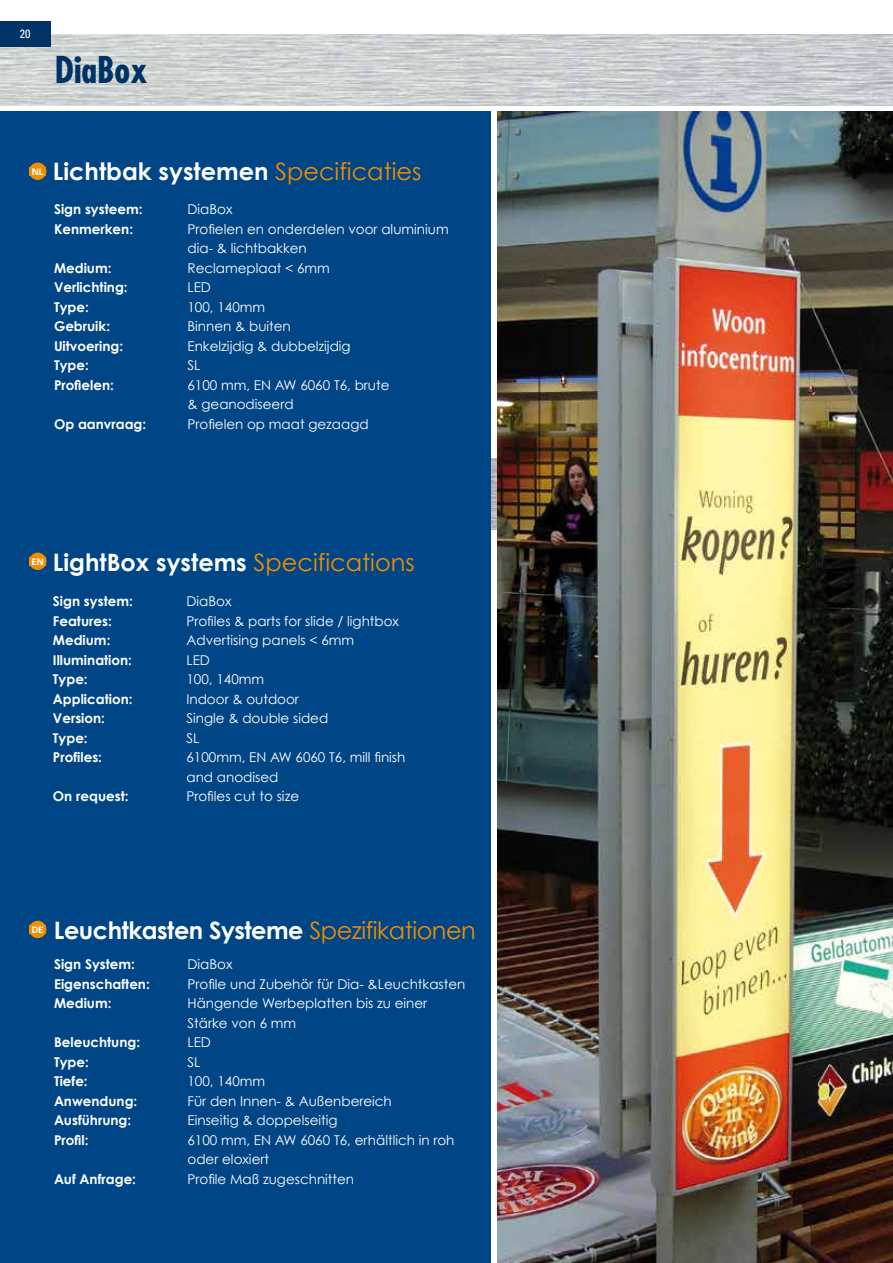
<style>
.page{position:relative;width:893px;height:1263px;background:#fff}
.page>*{position:absolute;margin:0;border:0;box-sizing:border-box;transform-origin:0 0}
.t1{font:700 condensed 36px "Futura";color:#003365}
.t2{font:700 24px "Century Gothic";color:#fff}
.t3{font:700 24px "Century Gothic";letter-spacing:-.02em;color:#fff}
.t4{font:13.5px/19.5px "Century Gothic";color:#fff}
.t5{font:700 13.5px "Century Gothic";color:#fff}
.t6{font:condensed 12px "Univers";color:#fff}
.t7{font:700 9px "Univers LT Std";color:#fff}
.s1{font-weight:400;color:#f18e00}
</style>
<div class="page">
<div style="left:0;top:112px;width:490px;height:1151px;background:#004687"></div>
<img style="left:0;top:34px;width:893px;height:71px">
<div style="left:29px;top:163px;width:17px;height:17px;background:#f18e00;border-radius:50%"></div>
<div style="left:30px;top:167px;width:16px;height:8px;background:#f18e00"></div>
<div style="left:29px;top:553px;width:17px;height:17px;background:#f18e00;border-radius:50%"></div>
<div style="left:30px;top:557px;width:16px;height:8px;background:#f18e00"></div>
<div style="left:29px;top:921px;width:17px;height:17px;background:#f18e00;border-radius:50%"></div>
<div style="left:30px;top:925px;width:16px;height:8px;background:#f18e00"></div>
<img style="left:497px;top:112px;width:396px;height:1151px">
<div style="left:0;top:21px;width:51px;height:26px;background:#003365"></div>
<p class="t6" style="left:20px;top:26px;width:12px">20</p>
<h1 class="t1" style="left:55px;top:47px;width:94px">DiaBox</h1>
<p class="t7" style="left:32px;top:166px;width:14px">NL</p>
<h2 class="t2" style="left:53px;top:156px;width:370px">Lichtbak systemen <span class="s1">Specificaties</span></h2>
<p class="t5" style="left:54px;top:201px;width:90px">Sign systeem:</p>
<p class="t4" style="left:188px;top:199px;width:47px">DiaBox</p>
<p class="t5" style="left:54px;top:220px;width:81px">Kenmerken:</p>
<p class="t4" style="left:188px;top:219px;width:263px">Profielen en onderdelen voor aluminium dia- &amp; lichtbakken</p>
<p class="t5" style="left:54px;top:259px;width:59px">Medium:</p>
<p class="t4" style="left:188px;top:258px;width:144px">Reclameplaat &lt; 6mm</p>
<p class="t5" style="left:54px;top:279px;width:75px">Verlichting:</p>
<p class="t4" style="left:188px;top:277px;width:25px">LED</p>
<p class="t5" style="left:54px;top:298px;width:36px">Type:</p>
<p class="t4" style="left:188px;top:297px;width:79px">100, 140mm</p>
<p class="t5" style="left:54px;top:318px;width:58px">Gebruik:</p>
<p class="t4" style="left:188px;top:316px;width:105px">Binnen &amp; buiten</p>
<p class="t5" style="left:54px;top:337px;width:71px">Uitvoering:</p>
<p class="t4" style="left:188px;top:336px;width:165px">Enkelzijdig &amp; dubbelzijdig</p>
<p class="t5" style="left:54px;top:357px;width:36px">Type:</p>
<p class="t4" style="left:188px;top:355px;width:14px">SL</p>
<p class="t5" style="left:54px;top:376px;width:61px">Profielen:</p>
<p class="t4" style="left:188px;top:375px;width:204px">6100 mm, EN AW 6060 T6, brute &amp; geanodiseerd</p>
<p class="t5" style="left:54px;top:415px;width:94px">Op aanvraag:</p>
<p class="t4" style="left:188px;top:414px;width:183px">Profielen op maat gezaagd</p>
<p class="t7" style="left:31px;top:556px;width:14px">EN</p>
<h2 class="t2" style="left:53px;top:547px;width:363px">LightBox systems <span class="s1">Specifications</span></h2>
<p class="t5" style="left:53px;top:593px;width:81px">Sign system:</p>
<p class="t4" style="left:186px;top:591px;width:47px">DiaBox</p>
<p class="t5" style="left:53px;top:612px;width:60px">Features:</p>
<p class="t4" style="left:186px;top:611px;width:214px">Profiles &amp; parts for slide / lightbox</p>
<p class="t5" style="left:53px;top:632px;width:59px">Medium:</p>
<p class="t4" style="left:186px;top:630px;width:169px">Advertising panels &lt; 6mm</p>
<p class="t5" style="left:53px;top:651px;width:81px">Illumination:</p>
<p class="t4" style="left:186px;top:650px;width:25px">LED</p>
<p class="t5" style="left:53px;top:671px;width:36px">Type:</p>
<p class="t4" style="left:186px;top:669px;width:79px">100, 140mm</p>
<p class="t5" style="left:53px;top:690px;width:81px">Application:</p>
<p class="t4" style="left:186px;top:689px;width:114px">Indoor &amp; outdoor</p>
<p class="t5" style="left:53px;top:710px;width:54px">Version:</p>
<p class="t4" style="left:186px;top:708px;width:143px">Single &amp; double sided</p>
<p class="t5" style="left:53px;top:729px;width:36px">Type:</p>
<p class="t4" style="left:186px;top:728px;width:14px">SL</p>
<p class="t5" style="left:53px;top:749px;width:51px">Profiles:</p>
<p class="t4" style="left:186px;top:747px;width:220px">6100mm, EN AW 6060 T6, mill finish and anodised</p>
<p class="t5" style="left:53px;top:788px;width:77px">On request:</p>
<p class="t4" style="left:186px;top:786px;width:114px">Profiles cut to size</p>
<p class="t7" style="left:32px;top:924px;width:13px">DE</p>
<h2 class="t3" style="left:54px;top:915px;width:423px">Leuchtkasten Systeme <span class="s1">Spezifikationen</span></h2>
<p class="t5" style="left:54px;top:956px;width:82px">Sign System:</p>
<p class="t4" style="left:188px;top:954px;width:47px">DiaBox</p>
<p class="t5" style="left:54px;top:975px;width:97px">Eigenschaften:</p>
<p class="t4" style="left:188px;top:974px;width:279px">Profile und Zubehör für Dia- &amp;Leuchtkasten</p>
<p class="t5" style="left:54px;top:995px;width:59px">Medium:</p>
<p class="t4" style="left:188px;top:993px;width:241px">Hängende Werbeplatten bis zu einer<br>Stärke von 6 mm</p>
<p class="t5" style="left:54px;top:1034px;width:88px">Beleuchtung:</p>
<p class="t4" style="left:188px;top:1032px;width:25px">LED</p>
<p class="t5" style="left:54px;top:1053px;width:36px">Type:</p>
<p class="t4" style="left:188px;top:1052px;width:14px">SL</p>
<p class="t5" style="left:54px;top:1073px;width:35px">Tiefe:</p>
<p class="t4" style="left:188px;top:1071px;width:79px">100, 140mm</p>
<p class="t5" style="left:54px;top:1092px;width:85px">Anwendung:</p>
<p class="t4" style="left:188px;top:1091px;width:206px">Für den Innen- &amp; Außenbereich</p>
<p class="t5" style="left:54px;top:1112px;width:79px">Ausführung:</p>
<p class="t4" style="left:188px;top:1110px;width:151px">Einseitig &amp; doppelseitig</p>
<p class="t5" style="left:54px;top:1131px;width:36px">Profil:</p>
<p class="t4" style="left:188px;top:1130px;width:269px">6100 mm, EN AW 6060 T6, erhältlich in roh oder eloxiert</p>
<p class="t5" style="left:54px;top:1170px;width:84px">Auf Anfrage:</p>
<p class="t4" style="left:188px;top:1169px;width:168px">Profile Maß zugeschnitten</p>
</div>
